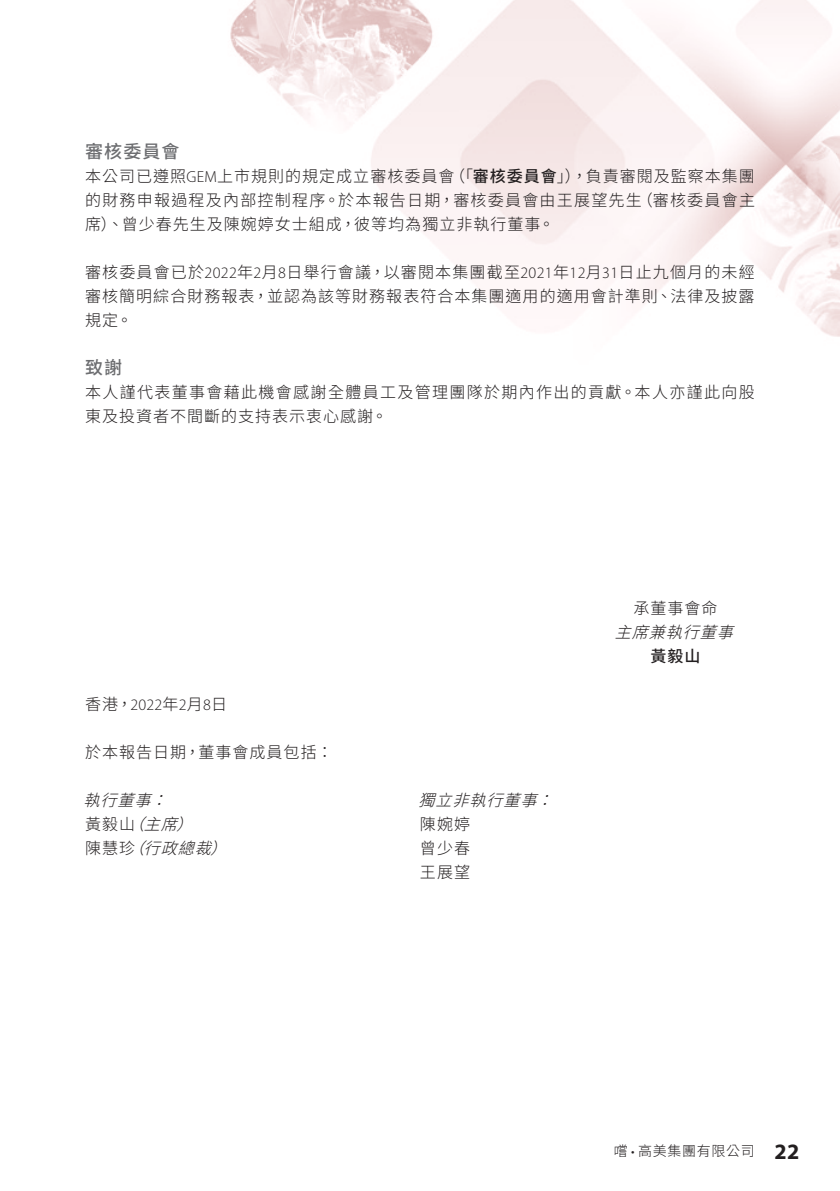
<style>
.page{position:relative;width:840px;height:1191px;background:#fff}
.page>*{position:absolute;margin:0;border:0;box-sizing:border-box;transform-origin:0 0}
.t1{font:500 18px "Source Han Sans TC";letter-spacing:.06em;color:#6c6d70}
.t2{font:300 16px/24px "Source Han Sans TC";letter-spacing:.065em;color:#231f20;text-align:justify}
.t3{font:300 16px/24px "Source Han Sans TC";letter-spacing:.085em;color:#231f20}
.t4{font:italic 300 16px "Source Han Sans TC";color:#231f20}
.t5{font:500 16px "Source Han Sans TC";color:#231f20}
.t6{font:300 14px "Source Han Sans TC";letter-spacing:.045em;color:#231f20}
.s1{font-family:"Myriad Pro"}
.s2{font-weight:500}
.s3{font-style:normal}
.s4{font-family:"Myriad Pro";font-weight:700;font-size:22px}
</style>
<div class="page">
<img style="left:230px;top:0;width:609px;height:337px">
<p class="t1" style="left:85px;top:141px;width:96px">審核委員會</p>
<p class="t2" style="left:85px;top:164px;width:671px">本公司已遵照<span class="s1">GEM</span>上市規則的規定成立審核委員會（「<span class="s2">審核委員會</span>」），負責審閱及監察本集團的財務申報過程及內部控制程序。於本報告日期，審核委員會由王展望先生（審核委員會主席）、曾少春先生及陳婉婷女士組成，彼等均為獨立非執行董事。</p>
<p class="t2" style="left:85px;top:260px;width:670px">審核委員會已於<span class="s1">2022</span>年<span class="s1">2</span>月<span class="s1">8</span>日舉行會議，以審閱本集團截至<span class="s1">2021</span>年<span class="s1">12</span>月<span class="s1">31</span>日止九個月的未經審核簡明綜合財務報表，並認為該等財務報表符合本集團適用的適用會計準則、法律及披露規定。</p>
<p class="t1" style="left:85px;top:357px;width:39px">致謝</p>
<p class="t3" style="left:85px;top:380px;width:670px">本人謹代表董事會藉此機會感謝全體員工及管理團隊於期內作出的貢獻。本人亦謹此向股東及投資者不間斷的支持表示衷心感謝。</p>
<p class="t2" style="left:85px;top:692px;width:143px">香港，<span class="s1">2022</span>年<span class="s1">2</span>月<span class="s1">8</span>日</p>
<p class="t2" style="left:85px;top:740px;width:249px">於本報告日期，董事會成員包括：</p>
<p class="t4" style="left:83px;top:791px;width:97px">執行董事：</p>
<p class="t4" style="left:418px;top:791px;width:148px">獨立非執行董事：</p>
<p class="t4" style="left:85px;top:815px;width:121px"><span class="s3">黃毅山</span>（主席）</p>
<p class="t2" style="left:420px;top:812px;width:51px">陳婉婷</p>
<p class="t4" style="left:85px;top:839px;width:155px"><span class="s3">陳慧珍</span>（行政總裁）</p>
<p class="t2" style="left:420px;top:836px;width:51px">曾少春王展望</p>
<p class="t2" style="left:633px;top:596px;width:85px">承董事會命</p>
<p class="t4" style="left:614px;top:623px;width:132px">主席兼執行董事</p>
<p class="t5" style="left:650px;top:647px;width:51px">黃毅山</p>
<p class="t6" style="left:613px;top:1143px;width:187px">嚐 <span class="s1">•</span> 高美集團有限公司 <span class="s4">22</span></p>
</div>
